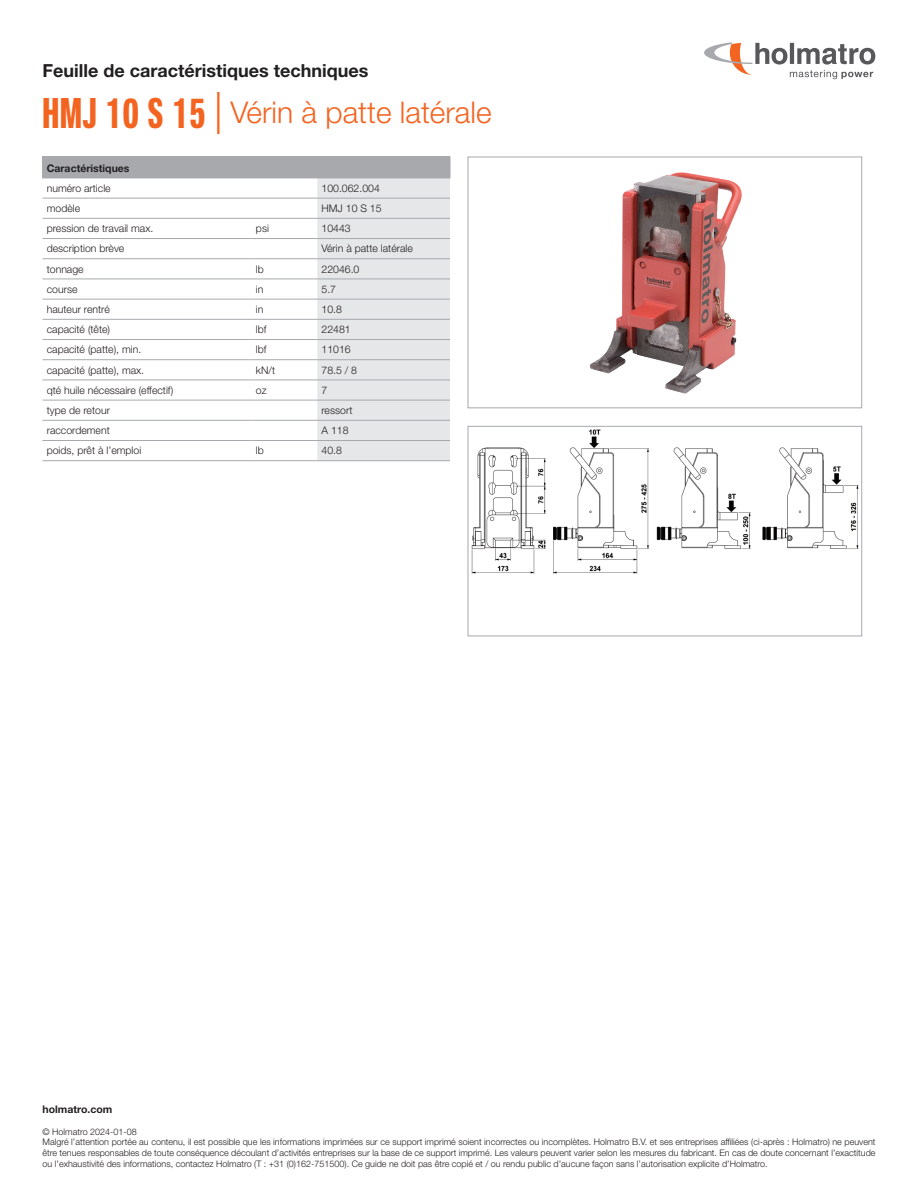
<style>
.page{position:relative;width:918px;height:1188px;background:#fff}
.page>*{position:absolute;margin:0;border:0;box-sizing:border-box;transform-origin:0 0}
.t1{font:300 30px "Helvetica Neue LT Std";color:#f36421}
.t2{font:700 18px "Helvetica Neue LT Std";color:#231f20}
.t3{font:300 10.5px "Helvetica Neue LT Std";color:#231f20}
.t4{font:700 10.5px "Helvetica Neue LT Std";color:#231f20}
.t5{font:300 9px/10.8px "Helvetica Neue LT Std";color:#231f20}
.s1{font-family:"Neue Helvetica Pro 79 Cm";font-weight:700;font-size:42px}
.s2{font-size:42px}
</style>
<div class="page">
<svg style="left:704px;top:42px;width:171px;height:37px"></svg>
<div style="left:43px;top:157px;width:407px;height:21px;background:#a8a9ad"></div>
<svg style="left:317px;top:157px;width:134px;height:303px"></svg>
<hr style="left:43px;top:178px;width:209px;height:1px;background:#a8a9ad">
<hr style="left:252px;top:178px;width:65px;height:1px;background:#a8a9ad">
<hr style="left:317px;top:178px;width:133px;height:1px;background:#a8a9ad">
<hr style="left:43px;top:198px;width:209px;height:1px;background:#a8a9ad">
<hr style="left:252px;top:198px;width:65px;height:1px;background:#a8a9ad">
<hr style="left:317px;top:198px;width:133px;height:1px;background:#a8a9ad">
<hr style="left:43px;top:218px;width:209px;height:1px;background:#a8a9ad">
<hr style="left:252px;top:218px;width:65px;height:1px;background:#a8a9ad">
<hr style="left:317px;top:218px;width:133px;height:1px;background:#a8a9ad">
<hr style="left:43px;top:238px;width:209px;height:1px;background:#a8a9ad">
<hr style="left:252px;top:238px;width:65px;height:1px;background:#a8a9ad">
<hr style="left:317px;top:238px;width:133px;height:1px;background:#a8a9ad">
<hr style="left:43px;top:258px;width:209px;height:1px;background:#a8a9ad">
<hr style="left:252px;top:258px;width:65px;height:1px;background:#a8a9ad">
<hr style="left:317px;top:258px;width:133px;height:1px;background:#a8a9ad">
<hr style="left:43px;top:279px;width:209px;height:1px;background:#a8a9ad">
<hr style="left:252px;top:279px;width:65px;height:1px;background:#a8a9ad">
<hr style="left:317px;top:279px;width:133px;height:1px;background:#a8a9ad">
<hr style="left:43px;top:299px;width:209px;height:1px;background:#a8a9ad">
<hr style="left:252px;top:299px;width:65px;height:1px;background:#a8a9ad">
<hr style="left:317px;top:299px;width:133px;height:1px;background:#a8a9ad">
<hr style="left:43px;top:319px;width:209px;height:1px;background:#a8a9ad">
<hr style="left:252px;top:319px;width:65px;height:1px;background:#a8a9ad">
<hr style="left:317px;top:319px;width:133px;height:1px;background:#a8a9ad">
<hr style="left:43px;top:339px;width:209px;height:1px;background:#a8a9ad">
<hr style="left:252px;top:339px;width:65px;height:1px;background:#a8a9ad">
<hr style="left:317px;top:339px;width:133px;height:1px;background:#a8a9ad">
<hr style="left:43px;top:359px;width:209px;height:1px;background:#a8a9ad">
<hr style="left:252px;top:359px;width:65px;height:1px;background:#a8a9ad">
<hr style="left:317px;top:359px;width:133px;height:1px;background:#a8a9ad">
<hr style="left:43px;top:380px;width:209px;height:1px;background:#a8a9ad">
<hr style="left:252px;top:380px;width:65px;height:1px;background:#a8a9ad">
<hr style="left:317px;top:380px;width:133px;height:1px;background:#a8a9ad">
<hr style="left:43px;top:400px;width:209px;height:1px;background:#a8a9ad">
<hr style="left:252px;top:400px;width:65px;height:1px;background:#a8a9ad">
<hr style="left:317px;top:400px;width:133px;height:1px;background:#a8a9ad">
<hr style="left:43px;top:420px;width:209px;height:1px;background:#a8a9ad">
<hr style="left:252px;top:420px;width:65px;height:1px;background:#a8a9ad">
<hr style="left:317px;top:420px;width:133px;height:1px;background:#a8a9ad">
<hr style="left:43px;top:460px;width:209px;height:1px;background:#a8a9ad">
<hr style="left:43px;top:440px;width:209px;height:1px;background:#a8a9ad">
<hr style="left:252px;top:460px;width:65px;height:1px;background:#a8a9ad">
<hr style="left:252px;top:440px;width:65px;height:1px;background:#a8a9ad">
<hr style="left:317px;top:460px;width:133px;height:1px;background:#a8a9ad">
<hr style="left:317px;top:440px;width:133px;height:1px;background:#a8a9ad">
<img style="left:471px;top:429px;width:388px;height:145px">
<div style="left:468px;top:426px;width:394px;height:210px;border:1px solid #a8a9ad"></div>
<img style="left:590px;top:172px;width:152px;height:222px">
<div style="left:468px;top:157px;width:394px;height:251px;border:1px solid #a8a9ad"></div>
<h2 class="t2" style="left:43px;top:59px;width:327px">Feuille de caractéristiques techniques</h2>
<h1 class="t1" style="left:43px;top:94px;width:451px"><span class="s1">HMJ 10 S 15</span> <span class="s2">|</span> Vérin à patte latérale</h1>
<p class="t4" style="left:47px;top:161px;width:84px">Caractéristiques</p>
<p class="t3" style="left:47px;top:182px;width:65px">numéro article</p>
<p class="t3" style="left:322px;top:182px;width:60px">100.062.004</p>
<p class="t3" style="left:47px;top:202px;width:35px">modèle</p>
<p class="t3" style="left:322px;top:202px;width:62px">HMJ 10 S 15</p>
<p class="t3" style="left:47px;top:222px;width:108px">pression de travail max.</p>
<p class="t3" style="left:256px;top:222px;width:15px">psi</p>
<p class="t3" style="left:322px;top:222px;width:31px">10443</p>
<p class="t3" style="left:47px;top:242px;width:79px">description brève</p>
<p class="t3" style="left:322px;top:242px;width:93px">Vérin à patte latérale</p>
<p class="t3" style="left:47px;top:262px;width:38px">tonnage</p>
<p class="t3" style="left:256px;top:262px;width:9px">lb</p>
<p class="t3" style="left:322px;top:262px;width:39px">22046.0</p>
<p class="t3" style="left:47px;top:283px;width:32px">course</p>
<p class="t3" style="left:256px;top:283px;width:9px">in</p>
<p class="t3" style="left:322px;top:283px;width:16px">5.7</p>
<p class="t3" style="left:47px;top:303px;width:65px">hauteur rentré</p>
<p class="t3" style="left:256px;top:303px;width:9px">in</p>
<p class="t3" style="left:322px;top:303px;width:22px">10.8</p>
<p class="t3" style="left:47px;top:323px;width:65px">capacité (tête)</p>
<p class="t3" style="left:256px;top:323px;width:12px">lbf</p>
<p class="t3" style="left:322px;top:323px;width:31px">22481</p>
<p class="t3" style="left:47px;top:343px;width:96px">capacité (patte), min.</p>
<p class="t3" style="left:256px;top:343px;width:12px">lbf</p>
<p class="t3" style="left:322px;top:343px;width:31px">11016</p>
<p class="t3" style="left:47px;top:363px;width:99px">capacité (patte), max.</p>
<p class="t3" style="left:256px;top:363px;width:21px">kN/t</p>
<p class="t3" style="left:322px;top:363px;width:37px">78.5 / 8</p>
<p class="t3" style="left:47px;top:384px;width:128px">qté huile nécessaire (effectif)</p>
<p class="t3" style="left:256px;top:384px;width:12px">oz</p>
<p class="t3" style="left:322px;top:384px;width:7px">7</p>
<p class="t3" style="left:47px;top:404px;width:65px">type de retour</p>
<p class="t3" style="left:322px;top:404px;width:32px">ressort</p>
<p class="t3" style="left:47px;top:424px;width:65px">raccordement</p>
<p class="t3" style="left:322px;top:424px;width:29px">A 118</p>
<p class="t3" style="left:47px;top:444px;width:96px">poids, prêt à l’emploi</p>
<p class="t3" style="left:256px;top:444px;width:9px">lb</p>
<p class="t3" style="left:322px;top:444px;width:22px">40.8</p>
<p class="t4" style="left:43px;top:1103px;width:71px">holmatro.com</p>
<p class="t5" style="left:43px;top:1126px;width:835px">© Holmatro 2024-01-08<br>Malgré l’attention portée au contenu, il est possible que les informations imprimées sur ce support imprimé soient incorrectes ou incomplètes. Holmatro B.V. et ses entreprises affiliées (ci-après : Holmatro) ne peuvent être tenues responsables de toute conséquence découlant d’activités entreprises sur la base de ce support imprimé. Les valeurs peuvent varier selon les mesures du fabricant. En cas de doute concernant l’exactitude ou l’exhaustivité des informations, contactez Holmatro (T : +31 (0)162-751500). Ce guide ne doit pas être copié et / ou rendu public d’aucune façon sans l’autorisation explicite d’Holmatro.</p>
</div>
